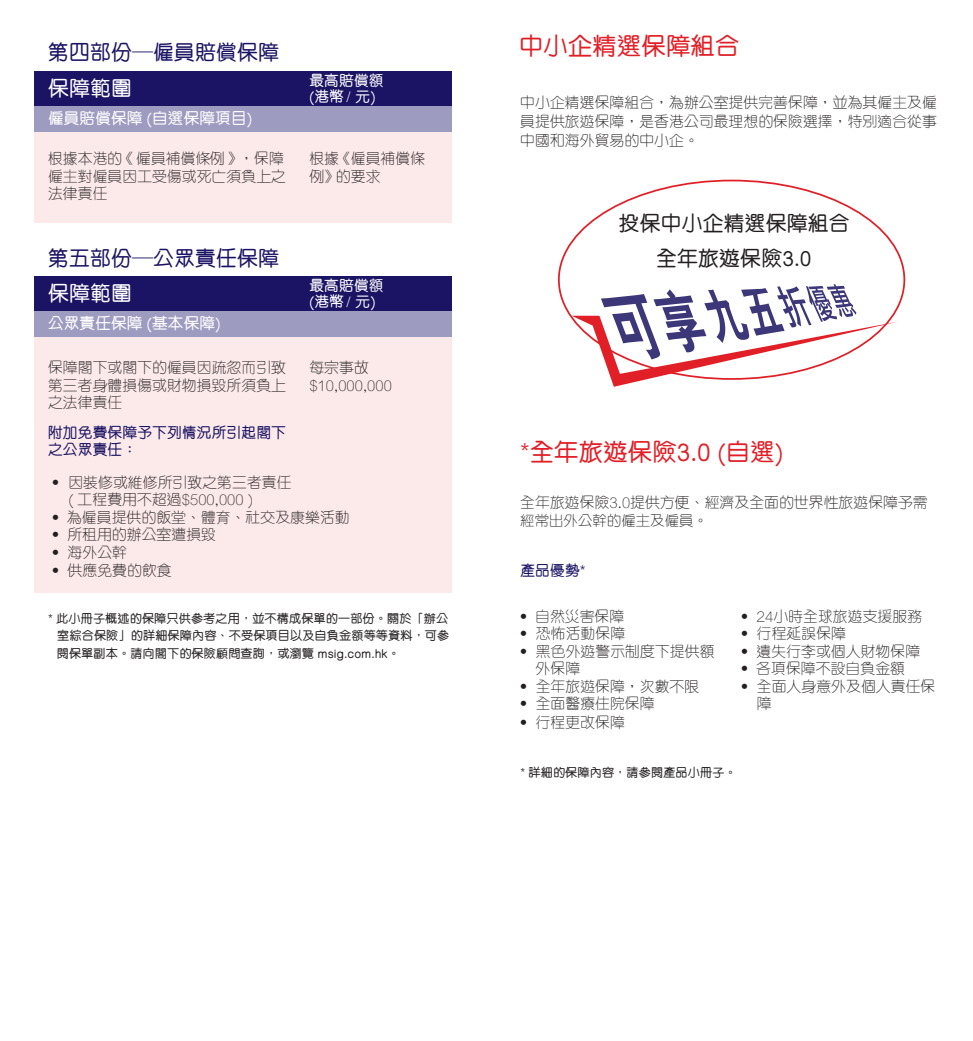
<style>
.page{position:relative;width:973px;height:1041px;background:#fff}
.page>*{position:absolute;margin:0;border:0;box-sizing:border-box;transform-origin:0 0}
.t1{font:500 24.5px "M Yuen HK";color:#e11f27}
.t2{font:500 21px "M Yuen HK";color:#1b1464}
.t3{font:500 21px/35px "M Yuen HK";color:#231f20;text-align:center}
.t4{font:500 21px "M Yuen HK";color:#fff}
.t5{font:500 15.75px "M Yuen HK";color:#fff}
.t6{font:300 14.88px/17.5px "M Yuen HK";color:#231f20}
.t7{font:500 14.88px/17.5px "M Yuen HK";color:#1b1464}
.t8{font:500 14.88px/15.8px "M Yuen HK";color:#fff}
.t9{font:300 14.35px "M Yuen HK";color:#231f20}
.t10{font:500 12.25px/17.5px "M Yuen HK";color:#231f20;text-align:justify}
.s1{font-size:14.35px}
</style>
<div class="page">
<div style="left:35px;top:309px;width:417px;height:284px;background:#fce9e9"></div>
<div style="left:35px;top:116px;width:417px;height:107px;background:#fce9e9"></div>
<div style="left:35px;top:310px;width:417px;height:26px;background:#9e9bc0"></div>
<div style="left:35px;top:105px;width:417px;height:26px;background:#9e9bc0"></div>
<div style="left:35px;top:71px;width:417px;height:34px;background:#1b1464"></div>
<div style="left:35px;top:276px;width:417px;height:34px;background:#1b1464"></div>
<svg style="left:571px;top:284px;width:327px;height:103px"></svg>
<h2 class="t2" style="left:48px;top:38px;width:232px">第四部份—僱員賠償保障</h2>
<h2 class="t4" style="left:48px;top:74px;width:85px">保障範圍</h2>
<p class="t8" style="left:309px;top:72px;width:76px">最高賠償額(港幣 / 元)</p>
<p class="t5" style="left:48px;top:107px;width:205px">僱員賠償保障 (自選保障項目)</p>
<p class="t6" style="left:48px;top:149px;width:239px">根據本港的《僱員補償條例》，保障僱主對僱員因工受傷或死亡須負上之法律責任</p>
<p class="t6" style="left:309px;top:149px;width:117px">根據《僱員補償條例》的要求</p>
<h2 class="t2" style="left:48px;top:244px;width:232px">第五部份—公眾責任保障</h2>
<h2 class="t4" style="left:48px;top:279px;width:85px">保障範圍</h2>
<p class="t8" style="left:309px;top:277px;width:76px">最高賠償額(港幣 / 元)</p>
<p class="t5" style="left:48px;top:312px;width:174px">公眾責任保障 (基本保障)</p>
<p class="t6" style="left:48px;top:358px;width:240px;text-align:justify">保障閣下或閣下的僱員因疏忽而引致第三者身體損傷或財物損毀所須負上之法律責任</p>
<p class="t7" style="left:48px;top:423px;width:240px">附加免費保障予下列情況所引起閣下之公眾責任：</p>
<p class="t6" style="left:309px;top:358px;width:84px">每宗事故$10,000,000</p>
<p class="t6" style="left:48px;top:473px;width:245px">‧ 因裝修或維修所引致之第三者責任</p>
<p class="t6" style="left:69px;top:490px;width:185px">( 工程費用不超過$500,000 )</p>
<p class="t6" style="left:48px;top:508px;width:303px">‧ 為僱員提供的飯堂、體育、社交及康樂活動</p>
<p class="t6" style="left:48px;top:525px;width:170px">‧ 所租用的辦公室遭損毀</p>
<p class="t6" style="left:48px;top:543px;width:81px">‧ 海外公幹</p>
<p class="t6" style="left:48px;top:560px;width:125px">‧ 供應免費的飲食</p>
<p class="t10" style="left:57px;top:609px;width:394px;text-indent:-9px">* 此小冊子概述的保障只供參考之用，並不構成保單的一部份。關於「辦公室綜合保險」的詳細保障內容、不受保項目以及自負金額等等資料，可參閱保單副本。請向閣下的保險顧問查詢，或瀏覽 msig.com.hk。</p>
<h1 class="t1" style="left:519px;top:29px;width:222px">中小企精選保障組合</h1>
<p class="t6" style="left:520px;top:92px;width:418px;line-height:19.2px;text-align:justify">中小企精選保障組合，為辦公室提供完善保障，並為其僱主及僱員提供旅遊保障，是香港公司最理想的保險選擇，特別適合從事中國和海外貿易的中小企。</p>
<h2 class="t3" style="left:618px;top:205px;width:232px">投保中小企精選保障組合全年旅遊保險3.0</h2>
<h1 class="t1" style="left:520px;top:435px;width:264px">*全年旅遊保險3.0 (自選)</h1>
<p class="t6" style="left:520px;top:493px;width:408px">全年旅遊保險3.0提供方便、經濟及全面的世界性旅遊保障予<span class="s1">需</span></p>
<p class="t9" style="left:520px;top:510px;width:189px">經常出外公幹的僱主及僱員。</p>
<p class="t7" style="left:520px;top:560px;width:67px">產品優勢*</p>
<p class="t6" style="left:516px;top:607px;width:110px">‧ 自然災害保障</p>
<p class="t6" style="left:516px;top:624px;width:111px">‧ 恐怖活動保障</p>
<p class="t6" style="left:516px;top:642px;width:200px">‧ 黑色外遊警示制度下提供額</p>
<p class="t6" style="left:535px;top:659px;width:46px">外保障</p>
<p class="t6" style="left:516px;top:677px;width:185px">‧ 全年旅遊保障，次數不限</p>
<p class="t6" style="left:516px;top:694px;width:140px">‧ 全面醫療住院保障</p>
<p class="t6" style="left:516px;top:713px;width:110px">‧ 行程更改保障</p>
<p class="t6" style="left:737px;top:607px;width:186px">‧ 24小時全球旅遊支援服務</p>
<p class="t6" style="left:737px;top:624px;width:110px">‧ 行程延誤保障</p>
<p class="t6" style="left:737px;top:642px;width:184px">‧ 遺失行李或個人財物保障</p>
<p class="t6" style="left:737px;top:659px;width:169px">‧ 各項保障不設自負金額</p>
<p class="t6" style="left:737px;top:677px;width:200px">‧ 全面人身意外及個人責任保</p>
<p class="t6" style="left:756px;top:694px;width:16px">障</p>
<p class="t10" style="left:520px;top:762px;width:218px">* 詳細的保障內容，請參閱產品小冊子。</p>
</div>
